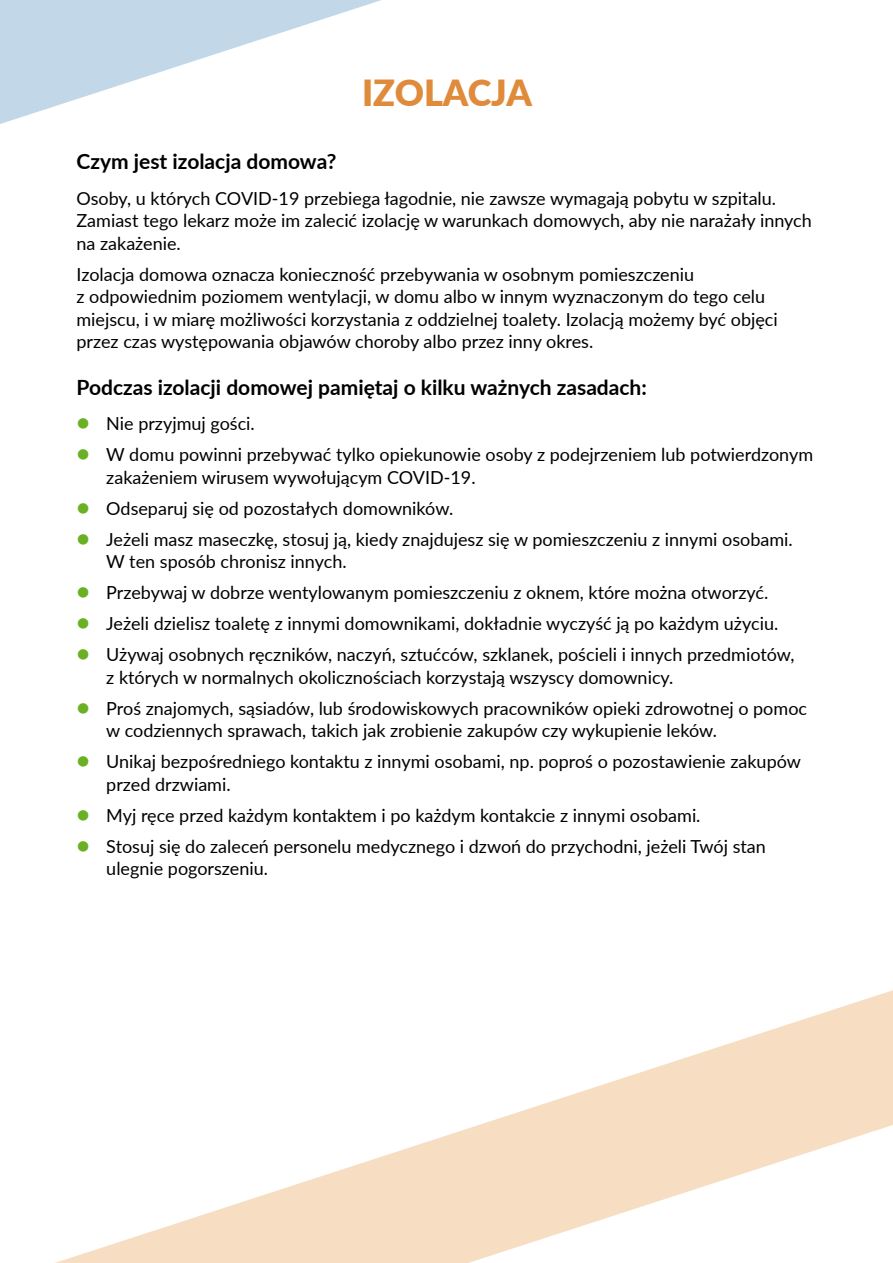
<style>
.page{position:relative;width:893px;height:1263px;background:#fff}
.page>*{position:absolute;margin:0;border:0;box-sizing:border-box;transform-origin:0 0}
.t1{font:900 36px "Lato";color:#e08b3b}
.t2{font:700 21px "Lato";color:#000}
.t3{font:18px/22.5px "Lato";color:#000}
.s1{color:#6ab023}
</style>
<div class="page">
<svg style="left:0;top:0;width:381px;height:124px"></svg>
<svg style="left:55px;top:990px;width:838px;height:273px"></svg>
<h1 class="t1" style="left:362px;top:65px;width:171px">IZOLACJA</h1>
<p class="t2" style="left:77px;top:146px;width:261px">Czym jest izolacja domowa?</p>
<p class="t3" style="left:77px;top:186px;width:737px">Osoby, u których COVID-19 przebiega łagodnie, nie zawsze wymagają pobytu w szpitalu.<br>Zamiast tego lekarz może im zalecić izolację w warunkach domowych, aby nie narażały innych na zakażenie.</p>
<p class="t3" style="left:77px;top:262px;width:703px">Izolacja domowa oznacza konieczność przebywania w osobnym pomieszczeniu<br>z odpowiednim poziomem wentylacji, w domu albo w innym wyznaczonym do tego celu miejscu, i w miarę możliwości korzystania z oddzielnej toalety. Izolacją możemy być objęci przez czas występowania objawów choroby albo przez inny okres.</p>
<p class="t2" style="left:77px;top:372px;width:572px">Podczas izolacji domowej pamiętaj o kilku ważnych zasadach:</p>
<p class="t3" style="left:77px;top:412px;width:180px"><span class="s1">●</span> Nie przyjmuj gości.</p>
<p class="t3" style="left:106px;top:443px;width:708px;text-indent:-30px"><span class="s1">●</span> W domu powinni przebywać tylko opiekunowie osoby z podejrzeniem lub potwierdzonym zakażeniem wirusem wywołującym COVID-19.</p>
<p class="t3" style="left:77px;top:496px;width:378px"><span class="s1">●</span> Odseparuj się od pozostałych domowników.</p>
<p class="t3" style="left:106px;top:527px;width:688px;text-indent:-30px"><span class="s1">●</span> Jeżeli masz maseczkę, stosuj ją, kiedy znajdujesz się w pomieszczeniu z innymi osobami.<br>W ten sposób chronisz innych.</p>
<p class="t3" style="left:77px;top:580px;width:693px"><span class="s1">●</span> Przebywaj w dobrze wentylowanym pomieszczeniu z oknem, które można otworzyć.</p>
<p class="t3" style="left:77px;top:611px;width:703px"><span class="s1">●</span> Jeżeli dzielisz toaletę z innymi domownikami, dokładnie wyczyść ją po każdym użyciu.</p>
<p class="t3" style="left:106px;top:642px;width:690px;text-indent:-30px"><span class="s1">●</span> Używaj osobnych ręczników, naczyń, sztućców, szklanek, pościeli i innych przedmiotów, z których w normalnych okolicznościach korzystają wszyscy domownicy.</p>
<p class="t3" style="left:106px;top:696px;width:702px;text-indent:-30px"><span class="s1">●</span> Proś znajomych, sąsiadów, lub środowiskowych pracowników opieki zdrowotnej o pomoc w codziennych sprawach, takich jak zrobienie zakupów czy wykupienie leków.</p>
<p class="t3" style="left:106px;top:749px;width:696px;text-indent:-30px"><span class="s1">●</span> Unikaj bezpośredniego kontaktu z innymi osobami, np. poproś o pozostawienie zakupów przed drzwiami.</p>
<p class="t3" style="left:77px;top:803px;width:625px"><span class="s1">●</span> Myj ręce przed każdym kontaktem i po każdym kontakcie z innymi osobami.</p>
<p class="t3" style="left:106px;top:834px;width:661px;text-indent:-30px"><span class="s1">●</span> Stosuj się do zaleceń personelu medycznego i dzwoń do przychodni, jeżeli Twój stan ulegnie pogorszeniu.</p>
</div>
